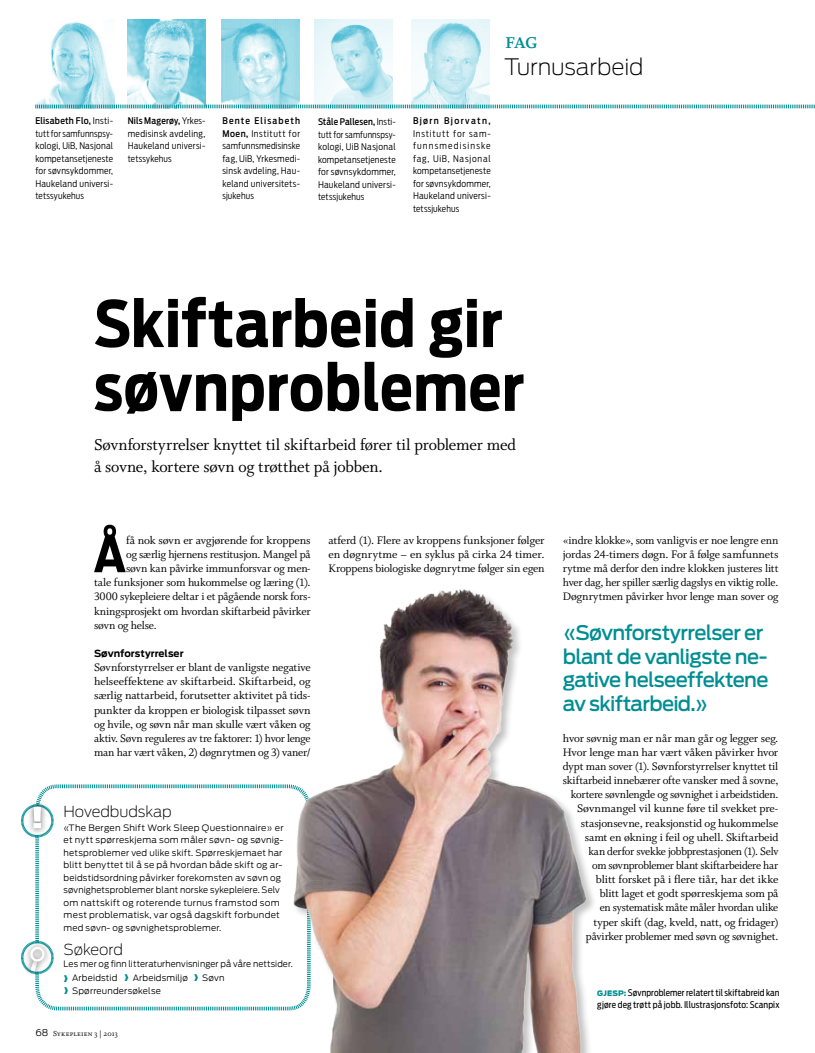
<style>
.page{position:relative;width:815px;height:1053px;background:#fff}
.page>*{position:absolute;margin:0;border:0;box-sizing:border-box;transform-origin:0 0}
.t1{font:700 63.75px/63.8px "Antenna Cond";letter-spacing:.005em;color:#000}
.t2{font:700 50.25px "Antenna Cond";color:#000}
.t3{font:200 22.5px "Antenna";letter-spacing:-.01em;color:#000}
.t4{font:500 20px/23.8px "Antenna";letter-spacing:-.035em;color:#008e93}
.t5{font:17.5px/21.2px "Whitman Roman LF";letter-spacing:-.01em;color:#000}
.t6{font:17.5px "Whitman Bold Os F";color:#008e93}
.t7{font:200 15px "Antenna";letter-spacing:-.005em;color:#000}
.t8{font:12.12px/14.1px "Whitman Roman LF";letter-spacing:-.015em;color:#000;text-align:justify}
.t9{font:900 11.88px "Antenna Cond";color:#008e93}
.t10{font:700 9.75px "Antenna";color:#000}
.t11{font:300 9.12px/12.5px "Antenna Cond";letter-spacing:.025em;color:#000;text-align:justify}
.t12{font:9.12px/12.5px "Antenna Cond";letter-spacing:.015em;color:#000}
.t13{font:500 9.12px "Antenna Cond";letter-spacing:.14em;color:#000}
.t14{font:300 8.75px/12.5px "Antenna";letter-spacing:.02em;color:#000}
.t15{font:8.12px "Whitman Small Caps Os F";letter-spacing:.02em;color:#000}
.s1{font-weight:500}
.s2{font-family:"Antenna";font-weight:900;font-size:7.5px;color:#008e93}
.s3{font-family:"Antenna";font-weight:300;font-size:9.38px}
</style>
<div class="page">
<img style="left:412px;top:20px;width:78px;height:84px">
<img style="left:315px;top:20px;width:78px;height:84px">
<img style="left:221px;top:20px;width:78px;height:84px">
<img style="left:36px;top:21px;width:78px;height:83px">
<img style="left:128px;top:20px;width:78px;height:84px">
<svg style="left:35px;top:784px;width:254px;height:227px"></svg>
<div style="left:27px;top:800px;width:21px;height:34px;background:#000;opacity:.6"></div>
<svg style="left:21px;top:803px;width:33px;height:34px"></svg>
<div style="left:24px;top:954px;width:20px;height:23px;background:#000;opacity:.6"></div>
<svg style="left:21px;top:940px;width:33px;height:34px"></svg>
<img style="left:289px;top:589px;width:305px;height:463px">
<svg style="left:35px;top:104px;width:780px;height:5px;background:#8cccd0"></svg>
<h3 class="t6" style="left:506px;top:33px;width:33px">FAG</h3>
<h3 class="t3" style="left:504px;top:54px;width:141px">Turnusarbeid</h3>
<p class="t11" style="left:35px;top:115px;width:79px"><span class="s1">Elisabeth Flo,</span> Insti&shy;tutt for samfunnspsy&shy;kologi, UiB, Nasjonal kompetansetjeneste for søvnsykdommer, Haukeland universi&shy;tetssyukehus</p>
<p class="t11" style="left:128px;top:115px;width:79px"><span class="s1">Nils Magerøy,</span> Yrkes&shy;medisinsk avdeling, Haukeland universi&shy;tetssykehus</p>
<p class="t11" style="left:318px;top:115px;width:79px"><span class="s1">Ståle Pallesen,</span> Insti&shy;tutt for samfunnspsy&shy;kologi, UiB Nasjonal kompetansetjeneste for søvnsykdommer, Haukeland universi&shy;tetssjukehus</p>
<p class="t11" style="left:222px;top:115px;width:79px"><span class="s1">Bente Elisabeth Moen,</span> Institutt for samfunnsmedisinske fag, UiB, Yrkesmedi&shy;sinsk avdeling, Hau&shy;keland universitets&shy;sjukehus</p>
<p class="t13" style="left:413px;top:115px;width:79px">Bjørn Bjorvatn,</p>
<p class="t11" style="left:413px;top:127px;width:79px">Institutt for sam&shy;funnsmedisinske fag, UiB, Nasjonal kompetansetjeneste for søvnsykdommer, Haukeland universi&shy;tetssjukehus</p>
<h1 class="t1" style="left:94px;top:292px;width:431px">Skiftarbeid gir søvnproblemer</h1>
<h3 class="t5" style="left:94px;top:435px;width:424px">Søvnforstyrrelser knyttet til skiftarbeid fører til problemer med å sovne, kortere søvn og trøtthet på jobben.</h3>
<h2 class="t2" style="left:93px;top:524px;width:34px">Å</h2>
<p class="t8" style="left:126px;top:533px;width:186px">få nok søvn er avgjørende for kroppens</p>
<p class="t8" style="left:328px;top:533px;width:218px">atferd (1). Flere av kroppens funksjoner følger en døgnrytme – en syklus på cirka 24 timer.<br>Kroppens biologiske døgnrytme følger sin egen</p>
<p class="t8" style="left:563px;top:533px;width:217px">«indre klokke», som vanligvis er noe lengre enn jordas 24-timers døgn. For å følge samfunnets rytme må derfor den indre klokken justeres litt hver dag, her spiller særlig dagslys en viktig rolle.<br>Døgnrytmen påvirker hvor lenge man sover og</p>
<p class="t8" style="left:126px;top:547px;width:186px">og særlig hjernens restitusjon. Mangel på</p>
<p class="t8" style="left:126px;top:561px;width:186px">søvn kan påvirke immunforsvar og men-</p>
<p class="t8" style="left:94px;top:575px;width:218px">tale funksjoner som hukommelse og læring (1).</p>
<p class="t8" style="left:94px;top:590px;width:218px">3000 sykepleiere deltar i et pågående norsk fors-</p>
<p class="t8" style="left:94px;top:604px;width:218px">kningsprosjekt om hvordan skiftarbeid påvirker</p>
<p class="t8" style="left:94px;top:618px;width:64px">søvn og helse.</p>
<p class="t10" style="left:94px;top:647px;width:91px">Søvnforstyrrelser</p>
<p class="t8" style="left:94px;top:660px;width:218px">Søvnforstyrrelser er blant de vanligste negative helseeffektene av skiftarbeid. Skiftarbeid, og særlig nattarbeid, forutsetter aktivitet på tids&shy;punkter da kroppen er biologisk tilpasset søvn og hvile, og søvn når man skulle vært våken og aktiv. Søvn reguleres av tre faktorer: 1) hvor lenge man har vært våken, 2) døgnrytmen og 3) vaner/</p>
<h3 class="t4" style="left:563px;top:620px;width:207px">«Søvnforstyrrelser er blant de vanligste ne&shy;gative helseeffektene av skiftarbeid.»</h3>
<p class="t8" style="left:563px;top:731px;width:217px;text-align:right">hvor søvnig man er når man går og legger seg.<br>Hvor lenge man har vært våken påvirker hvor dypt man sover (1). Søvnforstyrrelser knyttet til skiftarbeid innebærer ofte vansker med å sovne, kortere søvnlengde og søvnighet i arbeidstiden.<br>Søvnmangel vil kunne føre til svekket pre&shy;stasjonsevne, reaksjonstid og hukommelse samt en økning i feil og uhell. Skiftarbeid<br>kan derfor svekke jobbprestasjonen (1). Selv<br>om søvnproblemer blant skiftarbeidere har<br>blitt forsket på i flere tiår, har det ikke<br>blitt laget et godt spørreskjema som på<br>en systematisk måte måler hvordan ulike<br>typer skift (dag, kveld, natt, og fridager) påvirker problemer med søvn og søvnighet.</p>
<p class="t7" style="left:64px;top:803px;width:110px">Hovedbudskap</p>
<p class="t14" style="left:64px;top:821px;width:222px">«The Bergen Shift Work Sleep Questionnaire» er et nytt spørreskjema som måler søvn- og søvnig&shy;hetsproblemer ved ulike skift. Spørreskjemaet har blitt benyttet til å se på hvordan både skift og ar&shy;beidstidsordning påvirker forekomsten av søvn og søvnighetsproblemer blant norske sykepleiere. Selv om nattskift og roterende turnus framstod som mest problematisk, var også dagskift forbundet med søvn- og søvnighetsproblemer.</p>
<p class="t7" style="left:64px;top:940px;width:61px">Søkeord</p>
<p class="t14" style="left:72px;top:957px;width:222px;line-height:13.8px;text-indent:-8px">Les mer og finn litteraturhenvisninger på våre nettsider.<br>Arbeidstid</p>
<p class="t14" style="left:133px;top:971px;width:57px">Arbeidsmiljø</p>
<p class="t14" style="left:202px;top:971px;width:24px">Søvn</p>
<p class="t14" style="left:72px;top:984px;width:90px">Spørreundersøkelse</p>
<p class="t12" style="left:597px;top:986px;width:184px"><span class="s2">GJESP:</span> Søvnproblemer relatert til skiftabreid kan gjøre deg trøtt på jobb. Illustrasjonsfoto: Scanpix</p>
<p class="t9" style="left:63px;top:970px;width:7px">›</p>
<p class="t9" style="left:124px;top:969px;width:7px">›</p>
<p class="t9" style="left:193px;top:969px;width:7px">›</p>
<p class="t9" style="left:63px;top:982px;width:7px">›</p>
<p class="t15" style="left:35px;top:1029px;width:84px"><span class="s3">68</span> Sykepleien 3 | 2013</p>
</div>
